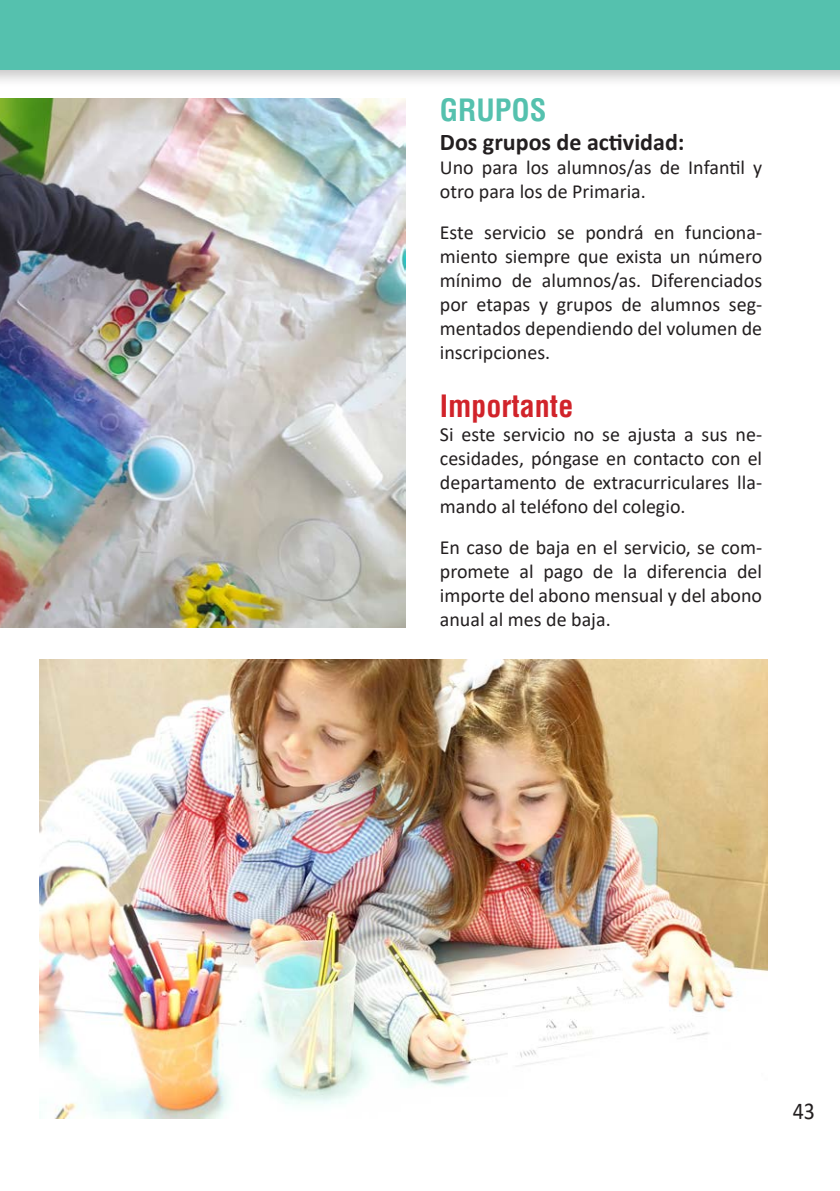
<style>
.page{position:relative;width:840px;height:1191px;background:#fff}
.page>*{position:absolute;margin:0;border:0;box-sizing:border-box;transform-origin:0 0}
.título_actividad{font:700 condensed 30px "Helvetica";color:#d1232a}
.título_actividad-2{font:700 condensed 30px "Helvetica";color:#55c1ae}
.t1{font:24.2px "Calibri";color:#231f20;scale:.91 1}
.título_básico{font:700 24px "Calibri";color:#231f20}
.Básico_sobre_blanco{font:20px/24px "Calibri";color:#231f20;text-align:justify}
</style>
<div class="page">
<img style="left:0;top:98px;width:405px;height:529px">
<img style="left:40px;top:660px;width:727px;height:459px">
<div style="left:0;top:0;width:839px;height:88px;background:#231f20;opacity:.25"></div>
<div style="left:0;top:0;width:839px;height:70px;background:#55c1ae"></div>
<p class="título_actividad-2" style="left:439px;top:91px;width:108px">GRUPOS</p>
<p class="título_básico" style="left:439px;top:125px;width:246px">Dos grupos de actividad:</p>
<p class="Básico_sobre_blanco" style="left:439px;top:154px;width:324px">Uno para los alumnos/as de Infantil y otro para los de Primaria.</p>
<p class="Básico_sobre_blanco" style="left:439px;top:219px;width:324px">Este servicio se pondrá en funciona&shy;miento siempre que exista un número mínimo de alumnos/as. Diferenciados por etapas y grupos de alumnos seg&shy;mentados dependiendo del volumen de inscripciones.</p>
<p class="título_actividad" style="left:439px;top:387px;width:135px">Importante</p>
<p class="Básico_sobre_blanco" style="left:439px;top:422px;width:324px">Si este servicio no se ajusta a sus ne&shy;cesidades, póngase en contacto con el departamento de extracurriculares lla&shy;mando al teléfono del colegio.</p>
<p class="Básico_sobre_blanco" style="left:439px;top:535px;width:324px">En caso de baja en el servicio, se com&shy;promete al pago de la diferencia del importe del abono mensual y del abono anual al mes de baja.</p>
<p class="t1" style="left:792px;top:1094px;width:26px">43</p>
</div>
